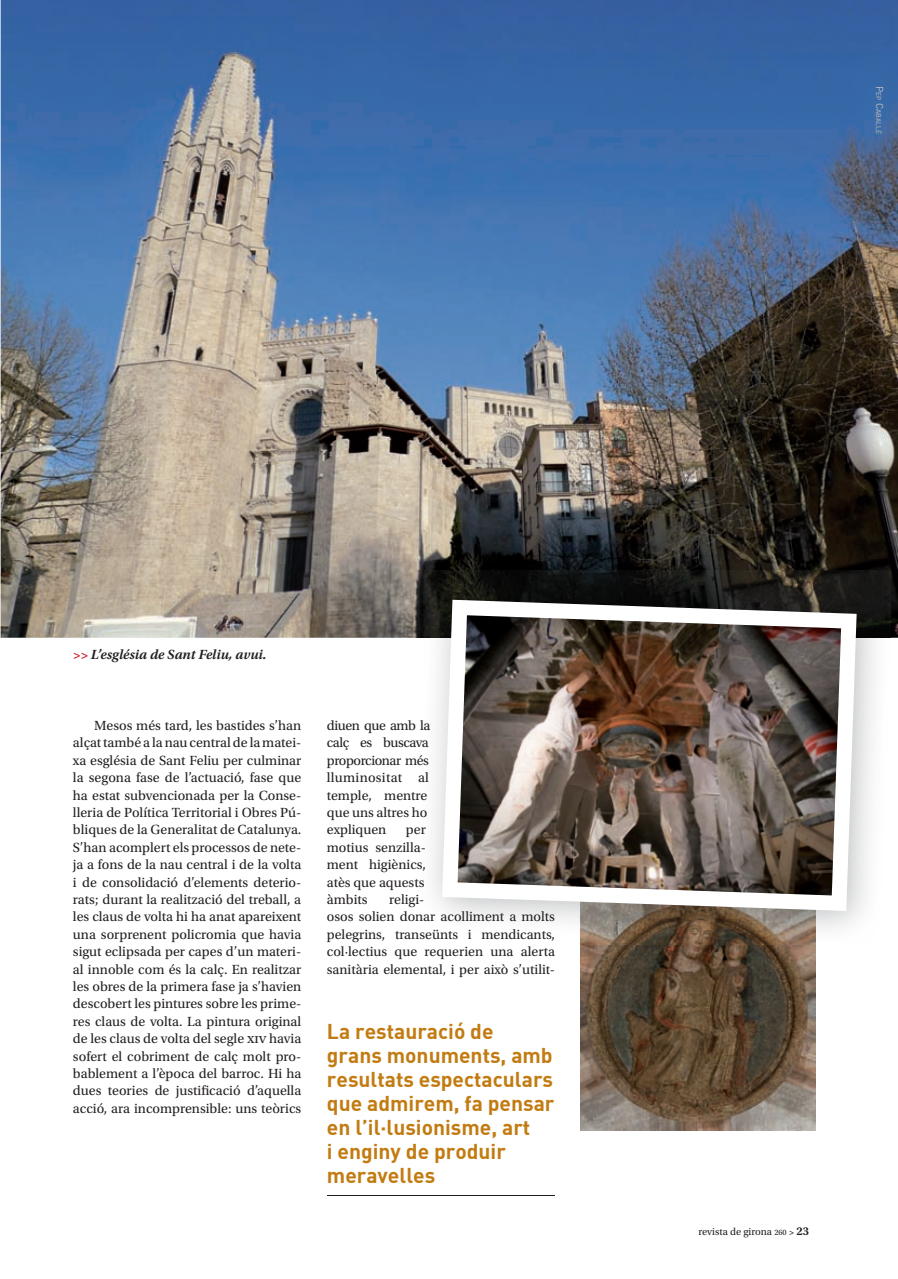
<style>
.page{position:relative;width:898px;height:1279px;background:#fff}
.page>*{position:absolute;margin:0;border:0;box-sizing:border-box;transform-origin:0 0}
.t1{font:21px/24px "DIN Bold";color:#c27b11}
.t2{font:13.95px/17.4px "Utopia Std";color:#231f20;text-align:justify}
.t3{font:italic 600 13.95px "Utopia Std";color:#231f20}
.t4{font:10.5px "Utopia Std";color:#231f20}
.t5{font:6.9px "DIN";color:#cbc2b7}
.s1{font-size:9.75px}
.s2{font-size:13.5px;color:#d2161e}
.s3{font-size:8.25px}
.s4{font-weight:600;font-size:9px}
.s5{font-weight:600;font-size:12px}
</style>
<div class="page">
<img style="left:1px;top:0;width:896px;height:637px">
<img style="left:580px;top:944px;width:235px;height:186px">
<img style="left:413px;top:570px;width:477px;height:374px">
<img style="left:442px;top:599px;width:414px;height:311px">
<hr style="left:327px;top:1195px;width:228px;height:1px;background:#231f20">
<p class="t5" style="left:882px;top:86px;width:49px;rotate:90deg"><span class="s1">P</span>eP <span class="s1">C</span>aballé</p>
<p class="t3" style="left:73px;top:646px;width:195px"><span class="s2">&gt;&gt;</span> L’església de Sant Feliu, avui.</p>
<p class="t2" style="left:73px;top:717px;width:230px;text-indent:21px">Mesos més tard, les bastides s’han alçat també a la nau central de la matei&shy;xa església de Sant Feliu per culminar la segona fase de l’actuació, fase que ha estat subvencionada per la Conse&shy;lleria de Política Territorial i Obres Pú&shy;bliques de la Generalitat de Catalunya.<br>S’han acomplert els processos de nete&shy;ja a fons de la nau central i de la volta i de consolidació d’elements deterio&shy;rats; durant la realització del treball, a les claus de volta hi ha anat apareixent una sorprenent policromia que havia sigut eclipsada per capes d’un materi&shy;al innoble com és la calç. En realitzar les obres de la primera fase ja s’havien descobert les pintures sobre les prime&shy;res claus de volta. La pintura original de les claus de volta del segle xiv havia sofert el cobriment de calç molt pro&shy;bablement a l’època del barroc. Hi ha dues teories de justificació d’aquella acció, ara incomprensible: uns teòrics</p>
<p class="t2" style="left:327px;top:717px;width:105px;text-align:left">diuen que amb la calç es buscava proporcionar més lluminositat al temple, mentre que uns altres ho expliquen</p>
<p class="t2" style="left:327px;top:821px;width:101px;text-indent:79px">per motius senzilla&shy;ment higiènics, atès que aquests àmbits</p>
<p class="t2" style="left:327px;top:890px;width:230px;text-align:left;text-indent:62px">religi-<br>osos solien donar acolliment a molts pelegrins, transeünts i mendicants, col·lectius que requerien una alerta sanitària elemental, i per això s’utilit-</p>
<h1 class="t1" style="left:327px;top:1017px;width:229px">La restauració de<br>grans monuments, amb resultats espectaculars que admirem, fa pensar en l’il·lusionisme, art<br>i enginy de produir meravelles</h1>
<p class="t4" style="left:698px;top:1225px;width:112px">revista de girona <span class="s3">260</span> <span class="s4">&gt;</span> <span class="s5">23</span></p>
</div>
